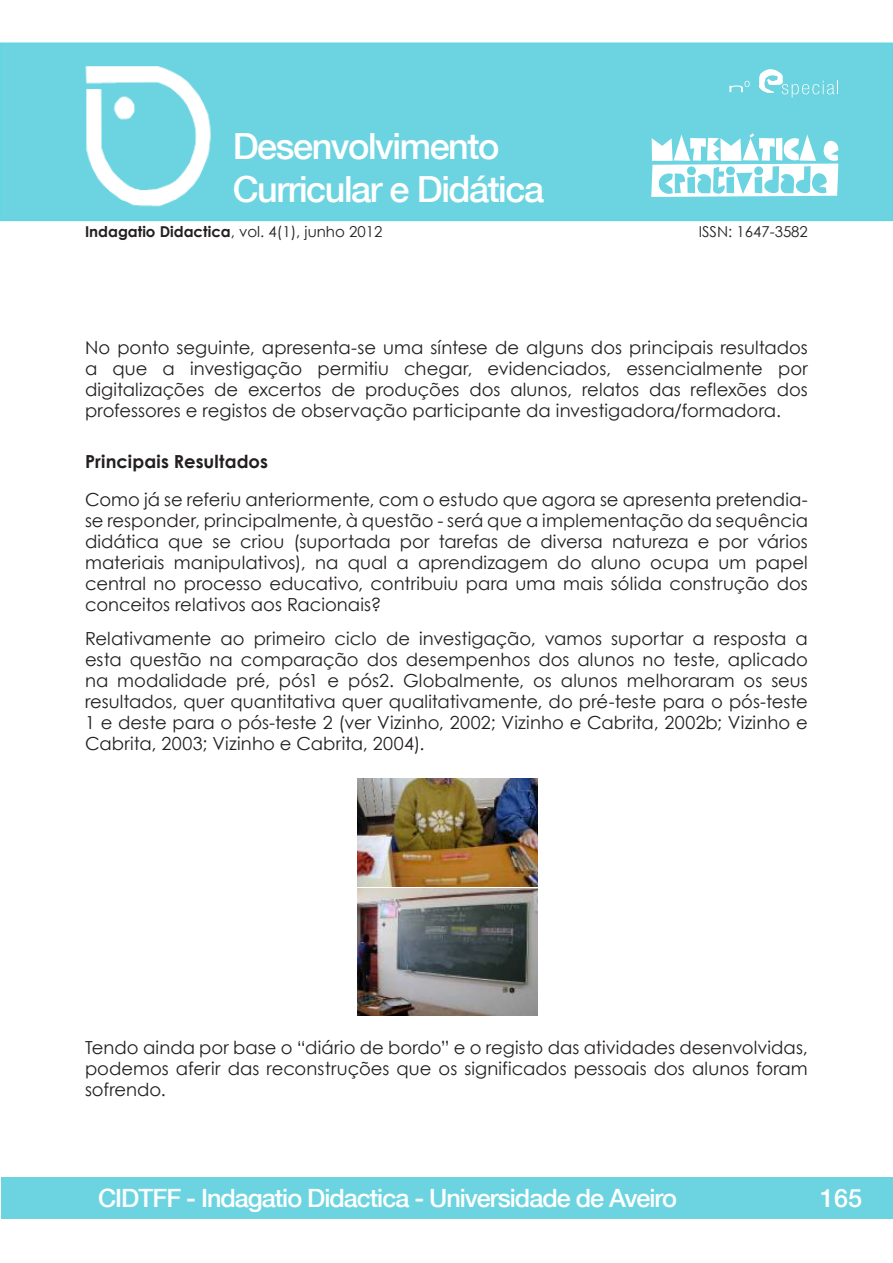
<style>
.page{position:relative;width:893px;height:1263px;background:#fff}
.page>*{position:absolute;margin:0;border:0;box-sizing:border-box;transform-origin:0 0}
.t1{font:500 36px/43.2px "Helvetica Neue LT Com";letter-spacing:-.04em;color:#fff}
.t2{font:500 25.2px "Helvetica Neue LT Com";letter-spacing:-.04em;color:#fff}
.t3{font:18px/21px "Century Gothic";letter-spacing:.005em;color:#231f20;text-align:justify}
.t4{font:700 18px "Century Gothic";letter-spacing:.005em;color:#231f20}
.t5{font:15px "Century Gothic";color:#231f20}
.s1{font-weight:700}
</style>
<div class="page">
<div style="left:2px;top:1178px;width:891px;height:41px;background:#6cd4e1"></div>
<div style="left:1px;top:43px;width:891px;height:177px;background:#6cd4e1"></div>
<div style="left:0;top:43px;width:893px;height:178px;border:2px solid #62d4e2"></div>
<img style="left:85px;top:66px;width:126px;height:141px">
<svg style="left:759px;top:69px;width:79px;height:29px"></svg>
<svg style="left:729px;top:81px;width:21px;height:11px"></svg>
<svg style="left:651px;top:133px;width:188px;height:64px"></svg>
<img style="left:357px;top:778px;width:180px;height:237px">
<h1 class="t1" style="left:233px;top:124px;width:313px">Desenvolvimento<br>Curricular e Didática</h1>
<p class="t5" style="left:85px;top:221px;width:299px"><span class="s1">Indagatio Didactica</span>, vol. 4(1), junho 2012</p>
<p class="t5" style="left:699px;top:221px;width:111px">ISSN: 1647-3582</p>
<p class="t3" style="left:85px;top:336px;width:724px">No ponto seguinte, apresenta-se uma síntese de alguns dos principais resultados a que a investigação permitiu chegar, evidenciados, essencialmente por digitalizações de excertos de produções dos alunos, relatos das reflexões dos professores e registos de observação participante da investigadora/formadora.</p>
<p class="t4" style="left:85px;top:448px;width:184px">Principais Resultados</p>
<p class="t3" style="left:85px;top:489px;width:724px">Como já se referiu anteriormente, com o estudo que agora se apresenta pretendia&shy;se responder, principalmente, à questão - será que a implementação da sequência didática que se criou (suportada por tarefas de diversa natureza e por vários materiais manipulativos), na qual a aprendizagem do aluno ocupa um papel central no processo educativo, contribuiu para uma mais sólida construção dos conceitos relativos aos Racionais?</p>
<p class="t3" style="left:85px;top:628px;width:724px">Relativamente ao primeiro ciclo de investigação, vamos suportar a resposta a esta questão na comparação dos desempenhos dos alunos no teste, aplicado na modalidade pré, pós1 e pós2. Globalmente, os alunos melhoraram os seus resultados, quer quantitativa quer qualitativamente, do pré-teste para o pós-teste 1 e deste para o pós-teste 2 (ver Vizinho, 2002; Vizinho e Cabrita, 2002b; Vizinho e Cabrita, 2003; Vizinho e Cabrita, 2004).</p>
<p class="t3" style="left:85px;top:1036px;width:724px">Tendo ainda por base o “diário de bordo” e o registo das atividades desenvolvidas, podemos aferir das reconstruções que os significados pessoais dos alunos foram sofrendo.</p>
<h2 class="t2" style="left:98px;top:1183px;width:580px">CIDTFF - Indagatio Didactica - Universidade de Aveiro</h2>
<h2 class="t2" style="left:820px;top:1183px;width:44px">165</h2>
</div>
